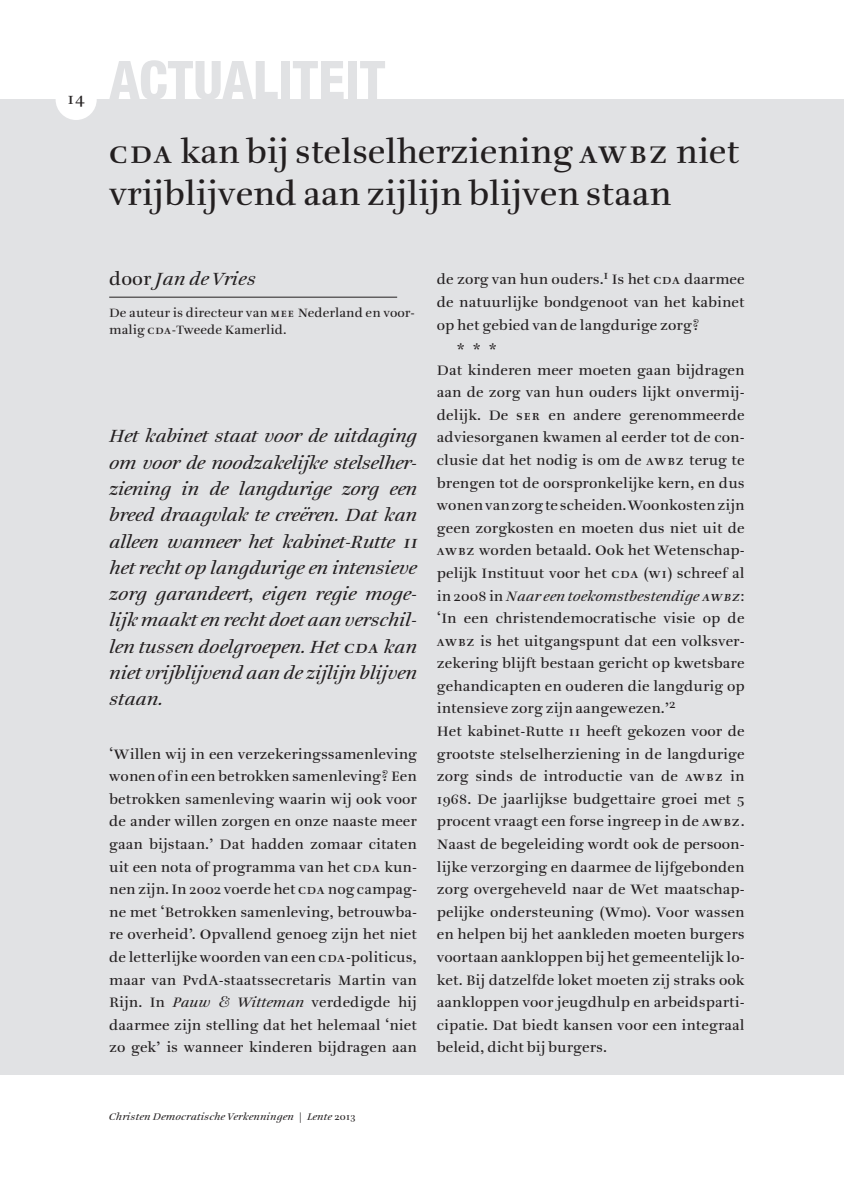
<style>
.page{position:relative;width:844px;height:1191px;background:#fff}
.page>*{position:absolute;margin:0;border:0;box-sizing:border-box;transform-origin:0 0}
.t1{font:800 condensed 53.38px "Helvetica Neue LT Std";color:#e1e2e4}
.t2{font:35px/42px "Ruse X040 Hg Tx";letter-spacing:-.01em;color:#231f20}
.t3{font:italic 19.25px/26.2px "Ruse X040 Hg Tx";letter-spacing:-.01em;color:#231f20}
.t4{font:17.5px "Ruse X040 Hg Tx";color:#231f20}
.t5{font:14.88px/22.6px "Ruse X040 Hg Tx";color:#231f20;text-align:justify}
.t6{font:13.12px/17.5px "Ruse X040 Hg Tx";color:#231f20}
.t7{font:italic 10.5px "Ruse X040 Hg Tx";letter-spacing:.015em;color:#231f20}
.s1{font-family:"Ruse X040 Hg Tx Small Caps"}
.s2{font-style:normal}
.s3{font-style:italic}
.s4{font-family:"Ruse X040 Hg Tx Small Caps";font-style:italic}
</style>
<div class="page">
<div style="left:0;top:99px;width:843px;height:975px;background:#e1e2e4"></div>
<div style="left:56px;top:79px;width:41px;height:41px;background:#fff;border-radius:50%"></div>
<hr style="left:109px;top:297px;width:288px;height:1px;background:#231f20">
<p class="t4" style="left:68px;top:88px;width:19px">14</p>
<h1 class="t1" style="left:109px;top:47px;width:277px">ACTUALITEIT</h1>
<h2 class="t2" style="left:109px;top:131px;width:631px"><span class="s1">CDA</span> kan bij stelselherziening <span class="s1">AWBZ</span> niet vrijblijvend aan zijlijn blijven staan</h2>
<p class="t3" style="left:109px;top:265px;width:148px"><span class="s2">door</span> Jan de Vries</p>
<p class="t6" style="left:109px;top:304px;width:307px">De auteur is directeur van <span class="s1">MEE</span> Nederland en voor&shy;malig <span class="s1">CDA</span>-Tweede Kamerlid.</p>
<p class="t3" style="left:109px;top:423px;width:313px">Het kabinet staat voor de uitdaging om voor de noodzakelijke stelselher&shy;ziening in de langdurige zorg een breed draagvlak te creëren. Dat kan alleen wanneer het kabinet-Rutte <span class="s1">II </span>het recht op langdurige en intensieve zorg garandeert, eigen regie moge&shy;lijk maakt en recht doet aan verschil&shy;len tussen doelgroepen. Het <span class="s1">CDA</span> kan niet vrijblijvend aan de zijlijn blijven staan.</p>
<p class="t5" style="left:109px;top:742px;width:309px">‘Willen wij in een verzekeringssamenleving wonen of in een betrokken samenleving? Een betrokken samenleving waarin wij ook voor de ander willen zorgen en onze naaste meer gaan bijstaan.’ Dat hadden zomaar citaten uit een nota of programma van het <span class="s1">cda</span> kun&shy;nen zijn. In 2002 voerde het <span class="s1">cda</span> nog campag&shy;ne met ‘Betrokken samenleving, betrouwba&shy;re overheid’. Opvallend genoeg zijn het niet de letterlijke woorden van een <span class="s1">cda</span>-politicus, maar van PvdA-staatssecretaris Martin van Rijn. In <span class="s3">Pauw &amp; Witteman</span> verdedigde hij daarmee zijn stelling dat het helemaal ‘niet zo gek’ is wanneer kinderen bijdragen aan</p>
<p class="t5" style="left:437px;top:268px;width:309px">de zorg van hun ouders.<sup>1</sup> Is het <span class="s1">cda</span> daarmee de natuurlijke bondgenoot van het kabinet op het gebied van de langdurige zorg?</p>
<p class="t5" style="left:437px;top:339px;width:309px;line-height:20.7px;text-indent:20px">***<br>Dat kinderen meer moeten gaan bijdragen</p>
<p class="t5" style="left:437px;top:381px;width:309px;text-align:left">aan de zorg van hun ouders lijkt onvermij&shy;delijk. De <span class="s1">ser</span> en andere gerenommeerde adviesorganen kwamen al eerder tot de con&shy;clusie dat het nodig is om de <span class="s1">awbz</span> terug te brengen tot de oorspronkelijke kern, en dus wonen van zorg te scheiden. Woonkosten zijn geen zorgkosten en moeten dus niet uit de <span class="s1">awbz</span> worden betaald. Ook het Wetenschap&shy;pelijk Instituut voor het <span class="s1">cda</span> (<span class="s1">wi</span>) schreef al in 2008 in <span class="s3">Naar een toekomstbestendige</span> <span class="s4">awbz</span>: ‘In een christendemocratische visie op de <span class="s1">awbz</span> is het uitgangspunt dat een volksver&shy;zekering blijft bestaan gericht op kwetsbare gehandicapten en ouderen die langdurig op intensieve zorg zijn aangewezen.’<sup>2<br></sup>Het kabinet-Rutte <span class="s1">ii</span> heeft gekozen voor de grootste stelselherziening in de langdurige zorg sinds de introductie van de <span class="s1">awbz</span> in 1968. De jaarlijkse budgettaire groei met 5 procent vraagt een forse ingreep in de <span class="s1">awbz</span>.<br>Naast de begeleiding wordt ook de persoon&shy;lijke verzorging en daarmee de lijfgebonden zorg overgeheveld naar de Wet maatschap&shy;pelijke ondersteuning (Wmo). Voor wassen en helpen bij het aankleden moeten burgers voortaan aankloppen bij het gemeentelijk lo&shy;ket. Bij datzelfde loket moeten zij straks ook aankloppen voor jeugdhulp en arbeidsparti&shy;cipatie. Dat biedt kansen voor een integraal beleid, dicht bij burgers.</p>
<p class="t7" style="left:109px;top:1110px;width:248px">Christen Democratische Verkenningen <span class="s2">|</span> Lente <span class="s2">2013</span></p>
</div>
